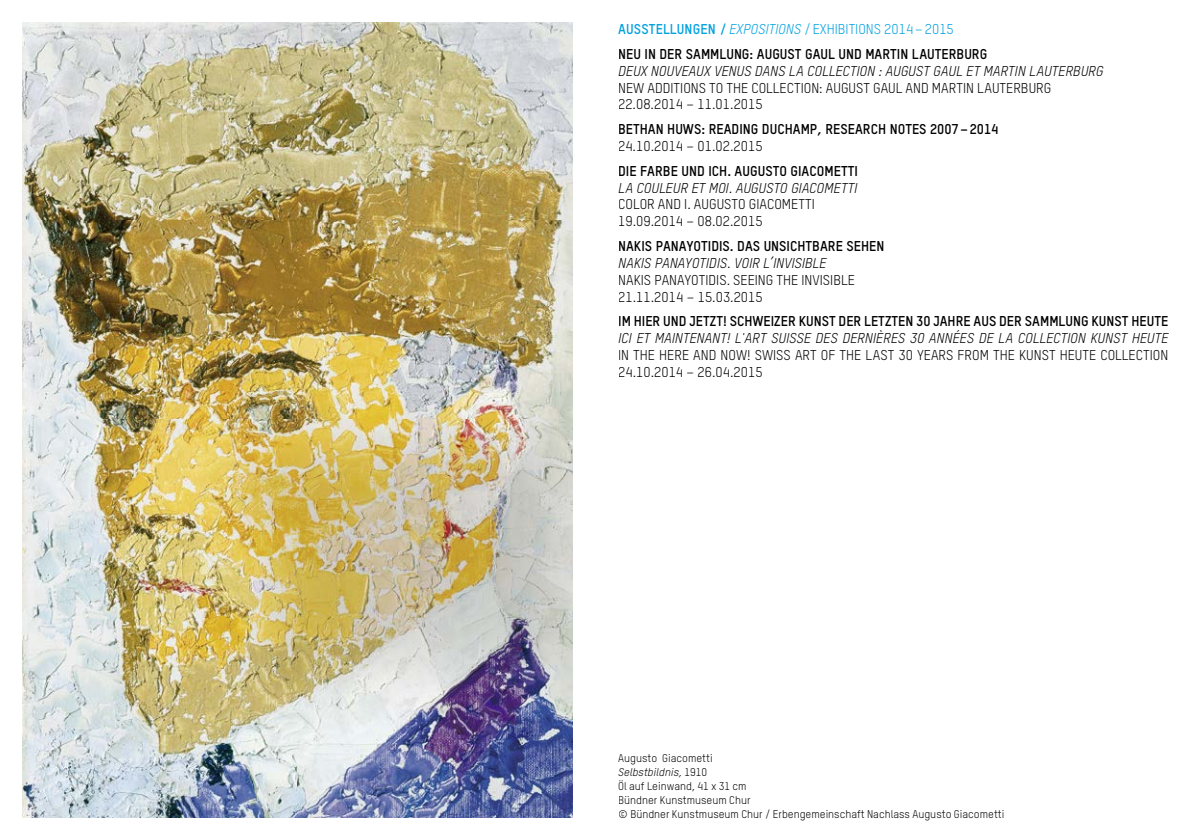
<style>
.page{position:relative;width:1191px;height:840px;background:#fff}
.page>*{position:absolute;margin:0;border:0;box-sizing:border-box;transform-origin:0 0}
.t1{font:14px/16.8px "TSTARPRO";color:#000}
.t2{font:700 14px/24.8px "TSTARPRO";color:#000}
.t3{font:italic 14px "TSTARPRO";color:#000}
.t4{font:11px/14px "TSTARPRO";color:#000}
.s1{color:#00a1e0}
.s2{font-weight:400;font-style:italic;color:#00a1e0}
.s3{font-weight:400;color:#00a1e0}
.s4{font-style:italic}
</style>
<div class="page">
<img style="left:23px;top:23px;width:550px;height:793px">
<p class="t2" style="left:618px;top:16px;width:371px"><span class="s1">AUSSTELLUNGEN /</span> <span class="s2">EXPOSITIONS</span> <span class="s3">/ EXHIBITIONS 2014 – 2015<br></span>NEU IN DER SAMMLUNG: AUGUST GAUL UND MARTIN LAUTERBURG</p>
<p class="t3" style="left:618px;top:62px;width:487px">DEUX NOUVEAUX VENUS DANS LA COLLECTION : AUGUST GAUL ET MARTIN LAUTERBURG</p>
<p class="t1" style="left:618px;top:79px;width:435px">NEW ADDITIONS TO THE COLLECTION: AUGUST GAUL AND MARTIN LAUTERBURG<br>22.08.2014 – 11.01.2015</p>
<p class="t2" style="left:618px;top:116px;width:382px">BETHAN HUWS: READING DUCHAMP, RESEARCH NOTES 2007–2014</p>
<p class="t1" style="left:618px;top:137px;width:146px">24.10.2014 – 01.02.2015</p>
<p class="t2" style="left:618px;top:158px;width:241px">DIE FARBE UND ICH. AUGUSTO GIACOMETTI</p>
<p class="t3" style="left:618px;top:179px;width:240px">LA COULEUR ET MOI. AUGUSTO GIACOMETTI</p>
<p class="t1" style="left:618px;top:196px;width:198px">COLOR AND I. AUGUSTO GIACOMETTI<br>19.09.2014 – 08.02.2015</p>
<p class="t2" style="left:618px;top:233px;width:268px">NAKIS PANAYOTIDIS. DAS UNSICHTBARE SEHEN</p>
<p class="t3" style="left:618px;top:254px;width:210px">NAKIS PANAYOTIDIS. VOIR L’INVISIBLE</p>
<p class="t1" style="left:618px;top:271px;width:238px">NAKIS PANAYOTIDIS. SEEING THE INVISIBLE<br>21.11.2014 – 15.03.2015</p>
<p class="t2" style="left:618px;top:308px;width:551px">IM HIER UND JETZT! SCHWEIZER KUNST DER LETZTEN 30 JAHRE AUS DER SAMMLUNG KUNST HEUTE</p>
<p class="t3" style="left:618px;top:329px;width:551px">ICI ET MAINTENANT! L'ART SUISSE DES DERNIÈRES 30 ANNÉES DE LA COLLECTION KUNST HEUTE</p>
<p class="t1" style="left:618px;top:346px;width:551px">IN THE HERE AND NOW! SWISS ART OF THE LAST 30 YEARS FROM THE KUNST HEUTE COLLECTION<br>24.10.2014 – 26.04.2015</p>
<p class="t4" style="left:618px;top:750px;width:388px">Augusto Giacometti<br><span class="s4">Selbstbildnis,</span> 1910<br>Öl auf Leinwand, 41 x 31 cm<br>Bündner Kunstmuseum Chur<br>© Bündner Kunstmuseum Chur / Erbengemeinschaft Nachlass Augusto Giacometti</p>
</div>
